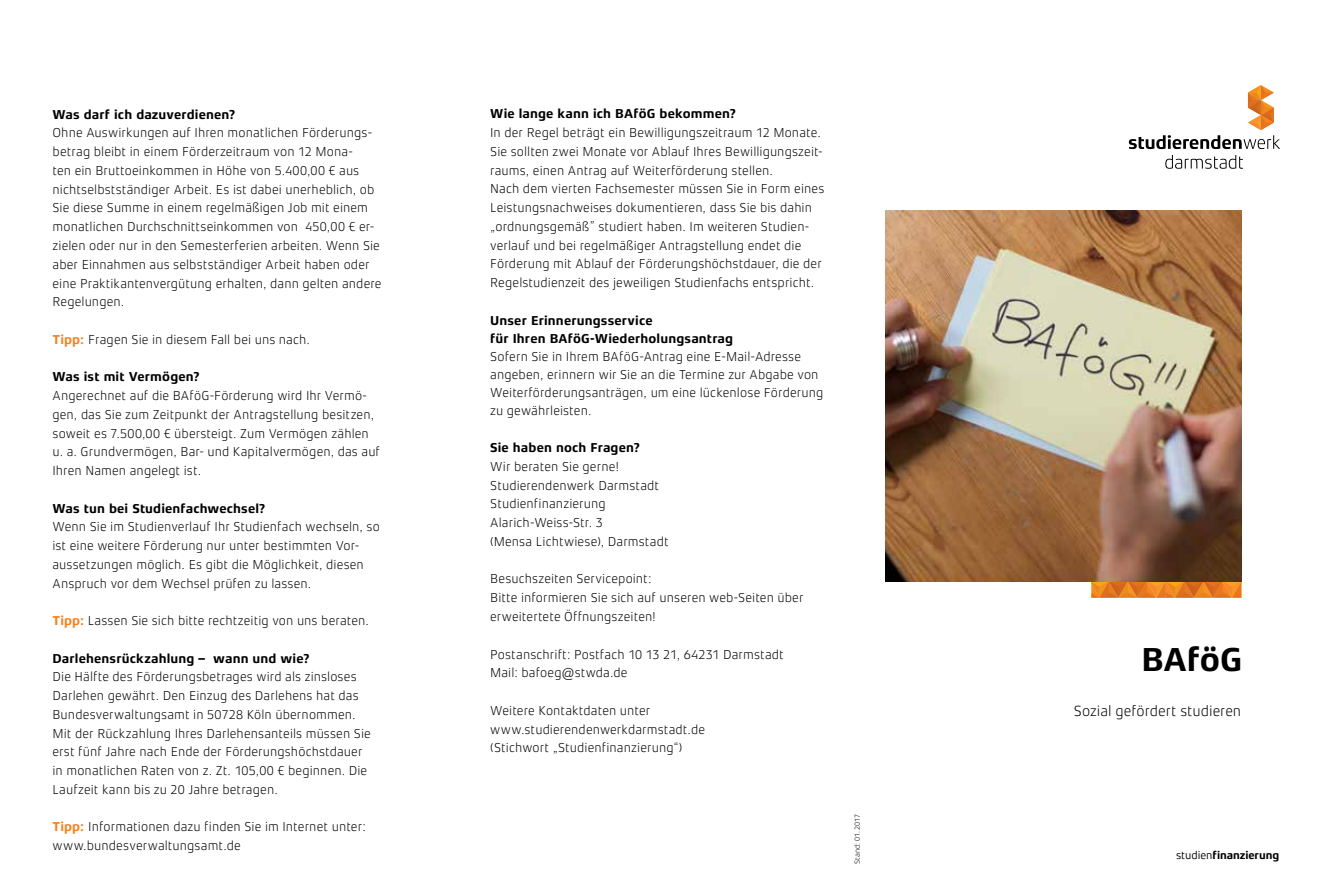
<style>
.page{position:relative;width:1331px;height:893px;background:#fff}
.page>*{position:absolute;margin:0;border:0;box-sizing:border-box;transform-origin:0 0}
.t1{font:700 33.75px "Xenois Sans Pro";letter-spacing:-.005em;color:#000}
.t2{font:300 15px "Xenois Sans Pro";letter-spacing:-.005em;color:#000}
.t3{font:300 13.2px/18.8px "Xenois Sans Pro";letter-spacing:.005em;color:#000}
.t4{font:700 13.2px/18.8px "Xenois Sans Pro";letter-spacing:.01em;color:#000}
.t5{font:700 11.25px "Xenois Sans Pro";letter-spacing:-.005em;color:#000}
.t6{font:300 7.5px "Xenois Sans Pro";letter-spacing:.02em;color:#000}
.s1{font-weight:700;color:#f58220}
.s2{font-weight:400}
</style>
<div class="page">
<svg style="left:1091px;top:581px;width:150px;height:17px;background:#e17c22"></svg>
<svg style="left:1165px;top:155px;width:78px;height:14px"></svg>
<svg style="left:1129px;top:85px;width:151px;height:64px"></svg>
<img style="left:885px;top:210px;width:356px;height:371px">
<p class="t4" style="left:52px;top:105px;width:184px">Was darf ich dazuverdienen?</p>
<p class="t3" style="left:52px;top:124px;width:331px">Ohne Auswirkungen auf Ihren monatlichen Förderungs&shy;betrag bleibt in einem Förderzeitraum von 12 Mona-<br>ten ein Bruttoeinkommen in Höhe von 5.400,00 € aus nichtselbstständiger Arbeit. Es ist dabei unerheblich, ob Sie diese Summe in einem regelmäßigen Job mit einem monatlichen Durchschnittseinkommen von 450,00 € er&shy;zielen oder nur in den Semesterferien arbeiten. Wenn Sie aber Einnahmen aus selbstständiger Arbeit haben oder eine Praktikantenvergütung erhalten, dann gelten andere Regelungen.</p>
<p class="t3" style="left:52px;top:330px;width:259px"><span class="s1">Tipp:</span> Fragen Sie in diesem Fall bei uns nach.</p>
<p class="t4" style="left:52px;top:367px;width:148px">Was ist mit Vermögen?</p>
<p class="t3" style="left:52px;top:386px;width:329px">Angerechnet auf die BAföG-Förderung wird Ihr Vermö&shy;gen, das Sie zum Zeitpunkt der Antragstellung besitzen, soweit es 7.500,00 € übersteigt. Zum Vermögen zählen u. a. Grundvermögen, Bar- und Kapitalvermögen, das auf Ihren Namen angelegt ist.</p>
<p class="t4" style="left:52px;top:499px;width:214px">Was tun bei Studienfachwechsel?</p>
<p class="t3" style="left:52px;top:517px;width:329px">Wenn Sie im Studienverlauf Ihr Studienfach wechseln, so ist eine weitere Förderung nur unter bestimmten Vor&shy;aussetzungen möglich. Es gibt die Möglichkeit, diesen Anspruch vor dem Wechsel prüfen zu lassen.</p>
<p class="t3" style="left:52px;top:611px;width:318px"><span class="s1">Tipp:</span> Lassen Sie sich bitte rechtzeitig von uns beraten.</p>
<p class="t4" style="left:52px;top:649px;width:258px">Darlehensrückzahlung – wann und wie?</p>
<p class="t3" style="left:52px;top:667px;width:320px">Die Hälfte des Förderungsbetrages wird als zinsloses Darlehen gewährt. Den Einzug des Darlehens hat das Bundesverwaltungsamt in 50728 Köln übernommen.<br>Mit der Rückzahlung Ihres Darlehensanteils müssen Sie erst fünf Jahre nach Ende der Förderungshöchstdauer in monatlichen Raten von z. Zt. 105,00 € beginnen. Die Laufzeit kann bis zu 20 Jahre betragen.</p>
<p class="t3" style="left:52px;top:817px;width:315px"><span class="s1">Tipp:</span> Informationen dazu finden Sie im Internet unter: www.bundesverwaltungsamt.de</p>
<p class="t4" style="left:490px;top:104px;width:247px">Wie lange kann ich BAföG bekommen?</p>
<p class="t3" style="left:490px;top:123px;width:336px">In der Regel beträgt ein Bewilligungszeitraum 12 Monate.<br>Sie sollten zwei Monate vor Ablauf Ihres Bewilligungszeit&shy;raums, einen Antrag auf Weiterförderung stellen.<br>Nach dem vierten Fachsemester müssen Sie in Form eines Leistungsnachweises dokumentieren, dass Sie bis dahin „ordnungsgemäß” studiert haben. Im weiteren Studien&shy;verlauf und bei regelmäßiger Antragstellung endet die Förderung mit Ablauf der Förderungshöchstdauer, die der Regelstudienzeit des jeweiligen Studienfachs entspricht.</p>
<p class="t4" style="left:490px;top:311px;width:244px">Unser Erinnerungsservice<br>für Ihren BAföG-Wiederholungsantrag</p>
<p class="t3" style="left:490px;top:348px;width:335px;line-height:18px">Sofern Sie in Ihrem BAföG-Antrag eine E-Mail-Adresse angeben, erinnern wir Sie an die Termine zur Abgabe von Weiterförderungsanträgen, um eine lückenlose Förderung zu gewährleisten.</p>
<p class="t4" style="left:490px;top:438px;width:151px">Sie haben noch Fragen?</p>
<p class="t3" style="left:490px;top:457px;width:180px">Wir beraten Sie gerne!<br>Studierendenwerk Darmstadt<br>Studienfinanzierung<br>Alarich-Weiss-Str. 3<br>(Mensa Lichtwiese), Darmstadt</p>
<p class="t3" style="left:490px;top:570px;width:315px">Besuchszeiten Servicepoint:<br>Bitte informieren Sie sich auf unseren web-Seiten über erweitertete Öffnungszeiten!</p>
<p class="t3" style="left:490px;top:645px;width:295px">Postanschrift: Postfach 10 13 21, 64231 Darmstadt<br>Mail: bafoeg@stwda.de</p>
<p class="t3" style="left:490px;top:701px;width:216px">Weitere Kontaktdaten unter www.studierendenwerkdarmstadt.de (Stichwort „Studienfinanzierung“)</p>
<p class="t6" style="left:853px;top:864px;width:52px;rotate:-90deg">Stand: 01.2017</p>
<h1 class="t1" style="left:1141px;top:641px;width:103px">BAföG</h1>
<p class="t2" style="left:1074px;top:703px;width:169px">Sozial gefördert studieren</p>
<p class="t5" style="left:1176px;top:849px;width:105px"><span class="s2">studien</span>finanzierung</p>
</div>
